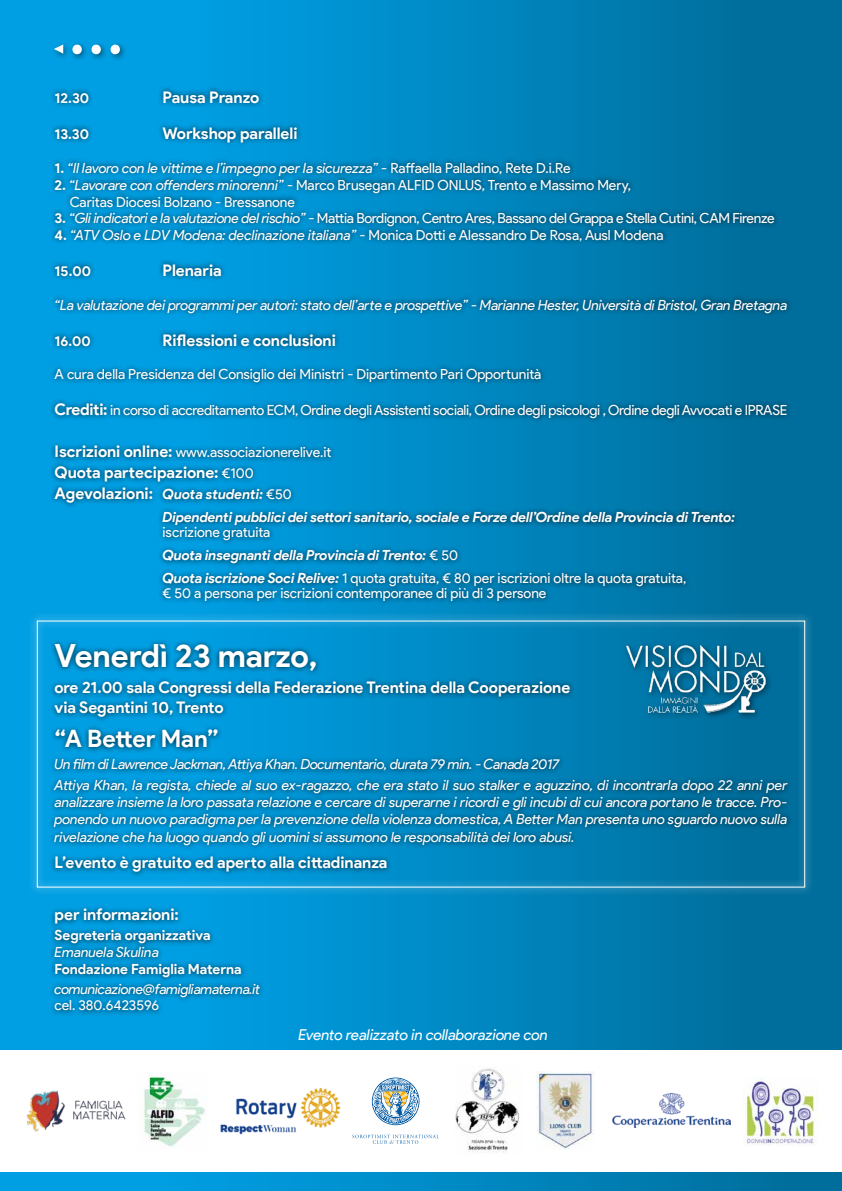
<style>
.page{position:relative;width:842px;height:1191px;background:#fff}
.page>*{position:absolute;margin:0;border:0;box-sizing:border-box;transform-origin:0 0}
.t1{font:700 32px "Product Sans";color:#fff}
.t2{font:700 24px "Product Sans";color:#fff}
.t3{font:700 16px/20px "Product Sans";color:#fff}
.t4{font:italic 15px "Product Sans";letter-spacing:-.005em;color:#fff}
.t5{font:italic 14px/17.4px "Product Sans";letter-spacing:-.01em;color:#fff}
.t6{font:14px/23px "Product Sans";letter-spacing:-.005em;color:#fff}
.t7{font:italic 700 14px/23px "Product Sans";letter-spacing:-.01em;color:#fff}
.t8{font:700 14px "Product Sans";color:#fff}
.s1{font-weight:700;font-style:normal}
.s2{font-style:normal}
.s3{font-weight:700}
.s4{font-style:italic}
.s5{font-weight:700;font-size:16px}
.s6{font-weight:400;font-size:14px}
.s7{font-style:normal;font-size:16px}
.s8{font-weight:400;font-style:normal}
.s9{font-weight:700;font-style:italic}
</style>
<div class="page">
<div style="left:0;top:0;width:842px;height:1049px;background:linear-gradient(to right,#00a9f1,#006c98)"></div>
<div style="left:0;top:1172px;width:842px;height:19px;background:linear-gradient(to right,#00a7ef,#006e9c)"></div>
<div style="left:48px;top:86px;width:745px;height:930px;background:#000;opacity:.75"></div>
<div style="left:51px;top:41px;width:77px;height:21px;background:#000;opacity:.49"></div>
<svg style="left:72px;top:45px;width:48px;height:9px"></svg>
<svg style="left:54px;top:44px;width:9px;height:10px"></svg>
<svg style="left:29px;top:613px;width:784px;height:282px;background:#0683b9"></svg>
<img style="left:143px;top:1072px;width:62px;height:75px">
<img style="left:26px;top:1090px;width:100px;height:42px">
<svg style="left:372px;top:1077px;width:47px;height:48px"></svg>
<svg style="left:352px;top:1134px;width:87px;height:9px"></svg>
<img style="left:455px;top:1068px;width:65px;height:85px">
<img style="left:220px;top:1088px;width:121px;height:47px">
<img style="left:537px;top:1071px;width:58px;height:78px">
<img style="left:612px;top:1093px;width:118px;height:34px">
<img style="left:743px;top:1079px;width:76px;height:66px">
<p class="t8" style="left:55px;top:90px;width:36px">12.30</p>
<p class="t3" style="left:163px;top:88px;width:98px">Pausa Pranzo</p>
<p class="t8" style="left:55px;top:126px;width:36px">13.30</p>
<p class="t3" style="left:163px;top:124px;width:136px">Workshop paralleli</p>
<p class="t5" style="left:55px;top:159px;width:518px"><span class="s1">1.</span> “Il lavoro con le vittime e l’impegno per la sicurezza” <span class="s2">- Raffaella Palladino, Rete D.i.Re</span></p>
<p class="t6" style="left:70px;top:177px;width:563px;line-height:16.8px;text-indent:-15px"><span class="s3">2.</span> <span class="s4">“Lavorare con offenders minorenni”</span> - Marco Brusegan ALFID ONLUS, Trento e Massimo Mery,<br>Caritas Diocesi Bolzano - Bressanone</p>
<p class="t6" style="left:55px;top:207px;width:722px"><span class="s3">3.</span> <span class="s4">“Gli indicatori e la valutazione del rischio”</span> - Mattia Bordignon, Centro Ares, Bassano del Grappa e Stella Cutini, CAM Firenze</p>
<p class="t5" style="left:55px;top:226px;width:610px"><span class="s1">4.</span> “ATV Oslo e LDV Modena: declinazione italiana” <span class="s2">- Monica Dotti e Alessandro De Rosa, Ausl Modena</span></p>
<p class="t8" style="left:55px;top:263px;width:38px">15.00</p>
<p class="t3" style="left:163px;top:261px;width:61px">Plenaria</p>
<p class="t5" style="left:55px;top:296px;width:734px">“La valutazione dei programmi per autori: stato dell’arte e prospettive” - Marianne Hester, Università di Bristol, Gran Bretagna</p>
<p class="t8" style="left:55px;top:332px;width:38px">16.00</p>
<p class="t3" style="left:163px;top:330px;width:175px">Riflessioni e conclusioni</p>
<p class="t6" style="left:55px;top:363px;width:488px">A cura della Presidenza del Consiglio dei Ministri - Dipartimento Pari Opportunità</p>
<p class="t6" style="left:55px;top:399px;width:734px"><span class="s5">Crediti:</span> in corso di accreditamento ECM, Ordine degli Assistenti sociali, Ordine degli psicologi , Ordine degli Avvocati e IPRASE</p>
<p class="t6" style="left:55px;top:441px;width:278px"><span class="s5">Iscrizioni online:</span> www.associazionerelive.it</p>
<p class="t3" style="left:55px;top:463px;width:201px">Quota partecipazione: <span class="s6">€100</span></p>
<p class="t7" style="left:163px;top:483px;width:574px;text-indent:-108px"><span class="s7">Agevolazioni:</span> Quota studenti: <span class="s8">€50<br></span>Dipendenti pubblici dei settori sanitario, sociale e Forze dell’Ordine della Provincia di Trento:</p>
<p class="t6" style="left:163px;top:521px;width:525px">iscrizione gratuita<br><span class="s9">Quota insegnanti della Provincia di Trento:</span> € 50<br><span class="s9">Quota iscrizione Soci Relive:</span> 1 quota gratuita, € 80 per iscrizioni oltre la quota gratuita,</p>
<p class="t6" style="left:163px;top:582px;width:385px">€ 50 a persona per iscrizioni contemporanee di più di 3 persone</p>
<h1 class="t1" style="left:55px;top:636px;width:265px">Venerdì 23 marzo,</h1>
<p class="t3" style="left:55px;top:678px;width:517px">ore 21.00 sala Congressi della Federazione Trentina della Cooperazione via Segantini 10, Trento</p>
<h2 class="t2" style="left:55px;top:724px;width:166px">“A Better Man”</h2>
<p class="t5" style="left:55px;top:754px;width:734px;line-height:21px">Un film di Lawrence Jackman, Attiya Khan. Documentario, durata 79 min. - Canada 2017<br>Attiya Khan, la regista, chiede al suo ex-ragazzo, che era stato il suo stalker e aguzzino, di incontrarla dopo 22 anni per</p>
<p class="t5" style="left:55px;top:793px;width:734px;text-align:justify">analizzare insieme la loro passata relazione e cercare di superarne i ricordi e gli incubi di cui ancora portano le tracce. Pro&shy;ponendo un nuovo paradigma per la prevenzione della violenza domestica, A Better Man presenta uno sguardo nuovo sulla rivelazione che ha luogo quando gli uomini si assumono le responsabilità dei loro abusi.</p>
<p class="t3" style="left:55px;top:852px;width:334px">L’evento è gratuito ed aperto alla cittadinanza</p>
<p class="t3" style="left:55px;top:904px;width:126px">per informazioni:</p>
<p class="t8" style="left:55px;top:926px;width:158px">Segreteria organizzativa</p>
<p class="t5" style="left:55px;top:943px;width:106px">Emanuela Skulina</p>
<p class="t8" style="left:55px;top:960px;width:188px">Fondazione Famiglia Materna</p>
<p class="t5" style="left:55px;top:980px;width:207px">comunicazione@famigliamaterna.it</p>
<p class="t6" style="left:55px;top:994px;width:106px">cel. 380.6423596</p>
<p class="t4" style="left:298px;top:1025px;width:251px">Evento realizzato in collaborazione con</p>
</div>
